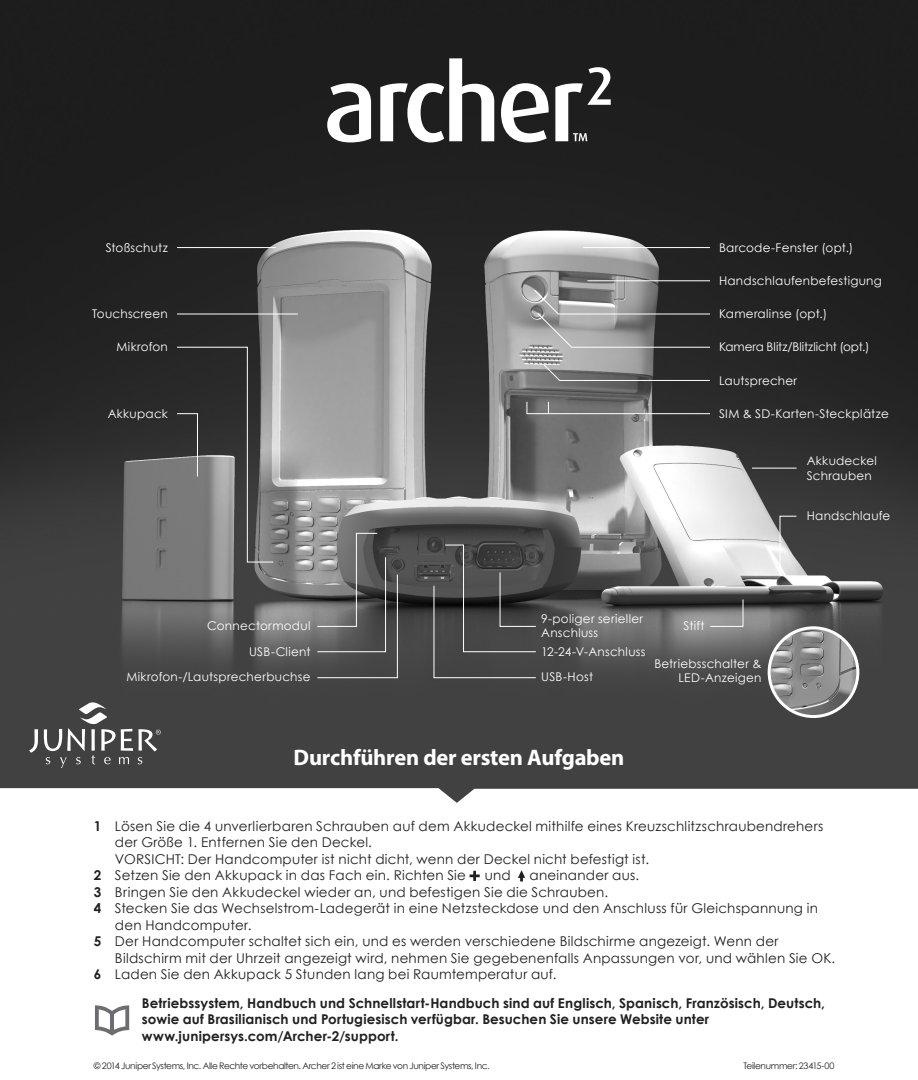
<style>
.page{position:relative;width:918px;height:1080px;background:#fff}
.page>*{position:absolute;margin:0;border:0;box-sizing:border-box;transform-origin:0 0}
.t1{font:700 22.5px "Myriad Pro";letter-spacing:-.01em;color:#fff}
.t2{font:13.5px "Century Gothic";letter-spacing:.015em;color:#231f20}
.t3{font:700 13.5px/16.5px "Century Gothic";letter-spacing:.005em;color:#231f20}
.t4{font:12px/14.4px "Century Gothic";letter-spacing:.02em;color:#fff}
.t5{font:12px "Century Gothic";letter-spacing:-.005em;color:#fff}
.t6{font:9px "Century Gothic";letter-spacing:-.04em;color:#231f20}
.s1{font-weight:700}
</style>
<div class="page">
<img style="left:0;top:0;width:918px;height:788px">
<svg style="left:0;top:788px;width:918px;height:242px"></svg>
<img style="left:769px;top:628px;width:89px;height:89px;border-radius:44px">
<div style="left:768px;top:626px;width:91px;height:92px;border:3px solid #fff;border-radius:50%"></div>
<hr style="left:587px;top:280px;width:123px;height:1px;background:#fff">
<svg style="left:317px;top:533px;width:81px;height:145px"></svg>
<svg style="left:433px;top:544px;width:104px;height:134px"></svg>
<hr style="left:177px;top:314px;width:121px;height:1px;background:#fff">
<hr style="left:177px;top:247px;width:99px;height:1px;background:#fff">
<hr style="left:583px;top:247px;width:127px;height:1px;background:#fff">
<svg style="left:543px;top:364px;width:168px;height:17px"></svg>
<hr style="left:752px;top:468px;width:45px;height:1px;background:#fff">
<svg style="left:29px;top:729px;width:9px;height:24px"></svg>
<svg style="left:44px;top:702px;width:117px;height:66px"></svg>
<svg style="left:327px;top:83px;width:44px;height:59px"></svg>
<svg style="left:380px;top:58px;width:114px;height:84px"></svg>
<svg style="left:501px;top:83px;width:48px;height:59px"></svg>
<svg style="left:555px;top:67px;width:56px;height:74px"></svg>
<svg style="left:176px;top:346px;width:98px;height:217px"></svg>
<svg style="left:533px;top:289px;width:178px;height:59px"></svg>
<svg style="left:709px;top:599px;width:35px;height:28px"></svg>
<svg style="left:95px;top:1005px;width:34px;height:31px"></svg>
<hr style="left:110px;top:1013px;width:4px;height:19px;background:#6c6d70">
<svg style="left:526px;top:401px;width:185px;height:13px"></svg>
<svg style="left:779px;top:515px;width:18px;height:60px"></svg>
<svg style="left:470px;top:871px;width:10px;height:10px"></svg>
<svg style="left:518px;top:870px;width:7px;height:11px"></svg>
<p class="t4" style="left:106px;top:240px;width:64px">Stoßschutz</p>
<p class="t4" style="left:719px;top:240px;width:136px">Barcode-Fenster (opt.)</p>
<p class="t4" style="left:719px;top:273px;width:164px">Handschlaufenbefestigung</p>
<p class="t4" style="left:92px;top:306px;width:77px">Touchscreen</p>
<p class="t4" style="left:719px;top:306px;width:110px">Kameralinse (opt.)</p>
<p class="t4" style="left:116px;top:340px;width:53px">Mikrofon</p>
<p class="t5" style="left:719px;top:339px;width:152px">Kamera Blitz/Blitzlicht (opt.)</p>
<p class="t4" style="left:719px;top:373px;width:80px">Lautsprecher</p>
<p class="t4" style="left:108px;top:406px;width:62px">Akkupack</p>
<p class="t4" style="left:719px;top:406px;width:171px">SIM &amp; SD-Karten-Steckplätze</p>
<p class="t4" style="left:807px;top:454px;width:72px">Akkudeckel<br>Schrauben</p>
<p class="t4" style="left:207px;top:618px;width:105px">Connectormodul</p>
<p class="t4" style="left:541px;top:611px;width:103px">9-poliger serieller<br>Anschluss</p>
<p class="t4" style="left:249px;top:644px;width:63px">USB-Client</p>
<p class="t4" style="left:541px;top:644px;width:106px">12-24-V-Anschluss</p>
<p class="t4" style="left:126px;top:670px;width:186px">Mikrofon-/Lautsprecherbuchse</p>
<p class="t4" style="left:541px;top:670px;width:54px">USB-Host</p>
<p class="t4" style="left:684px;top:618px;width:23px">Stift</p>
<p class="t4" style="left:654px;top:656px;width:109px;text-align:right">Betriebsschalter &amp;<br>LED-Anzeigen</p>
<h1 class="t1" style="left:294px;top:743px;width:332px">Durchführen der ersten Aufgaben</h1>
<p class="t4" style="left:807px;top:508px;width:85px">Handschlaufe</p>
<p class="t2" style="left:94px;top:817px;width:731px"><span class="s1">1</span> Lösen Sie die 4 unverlierbaren Schrauben auf dem Akkudeckel mithilfe eines Kreuzschlitzschraubendrehers</p>
<p class="t2" style="left:115px;top:833px;width:259px">der Größe 1. Entfernen Sie den Deckel.</p>
<p class="t2" style="left:115px;top:850px;width:536px">VORSICHT: Der Handcomputer ist nicht dicht, wenn der Deckel nicht befestigt ist.</p>
<p class="t2" style="left:94px;top:866px;width:374px"><span class="s1">2</span> Setzen Sie den Akkupack in das Fach ein. Richten Sie</p>
<p class="t2" style="left:485px;top:866px;width:28px">und</p>
<p class="t2" style="left:530px;top:866px;width:111px">aneinander aus.</p>
<p class="t2" style="left:94px;top:883px;width:516px"><span class="s1">3</span> Bringen Sie den Akkudeckel wieder an, und befestigen Sie die Schrauben.</p>
<p class="t2" style="left:94px;top:899px;width:726px"><span class="s1">4</span> Stecken Sie das Wechselstrom-Ladegerät in eine Netzsteckdose und den Anschluss für Gleichspannung in</p>
<p class="t2" style="left:115px;top:916px;width:138px">den Handcomputer.</p>
<p class="t2" style="left:94px;top:932px;width:686px"><span class="s1">5</span> Der Handcomputer schaltet sich ein, und es werden verschiedene Bildschirme angezeigt. Wenn der</p>
<p class="t2" style="left:115px;top:949px;width:722px">Bildschirm mit der Uhrzeit angezeigt wird, nehmen Sie gegebenenfalls Anpassungen vor, und wählen Sie OK.</p>
<p class="t2" style="left:94px;top:965px;width:464px"><span class="s1">6</span> Laden Sie den Akkupack 5 Stunden lang bei Raumtemperatur auf.</p>
<p class="t3" style="left:142px;top:994px;width:685px">Betriebssystem, Handbuch und Schnellstart-Handbuch sind auf Englisch, Spanisch, Französisch, Deutsch, sowie auf Brasilianisch und Portugiesisch verfügbar. Besuchen Sie unsere Website unter www.junipersys.com/Archer-2/support.</p>
<p class="t6" style="left:94px;top:1060px;width:397px">© 2014 Juniper Systems, Inc. Alle Rechte vorbehalten. Archer 2 ist eine Marke von Juniper Systems, Inc.</p>
<p class="t6" style="left:743px;top:1060px;width:93px">Teilenummer: 23415-00</p>
</div>
